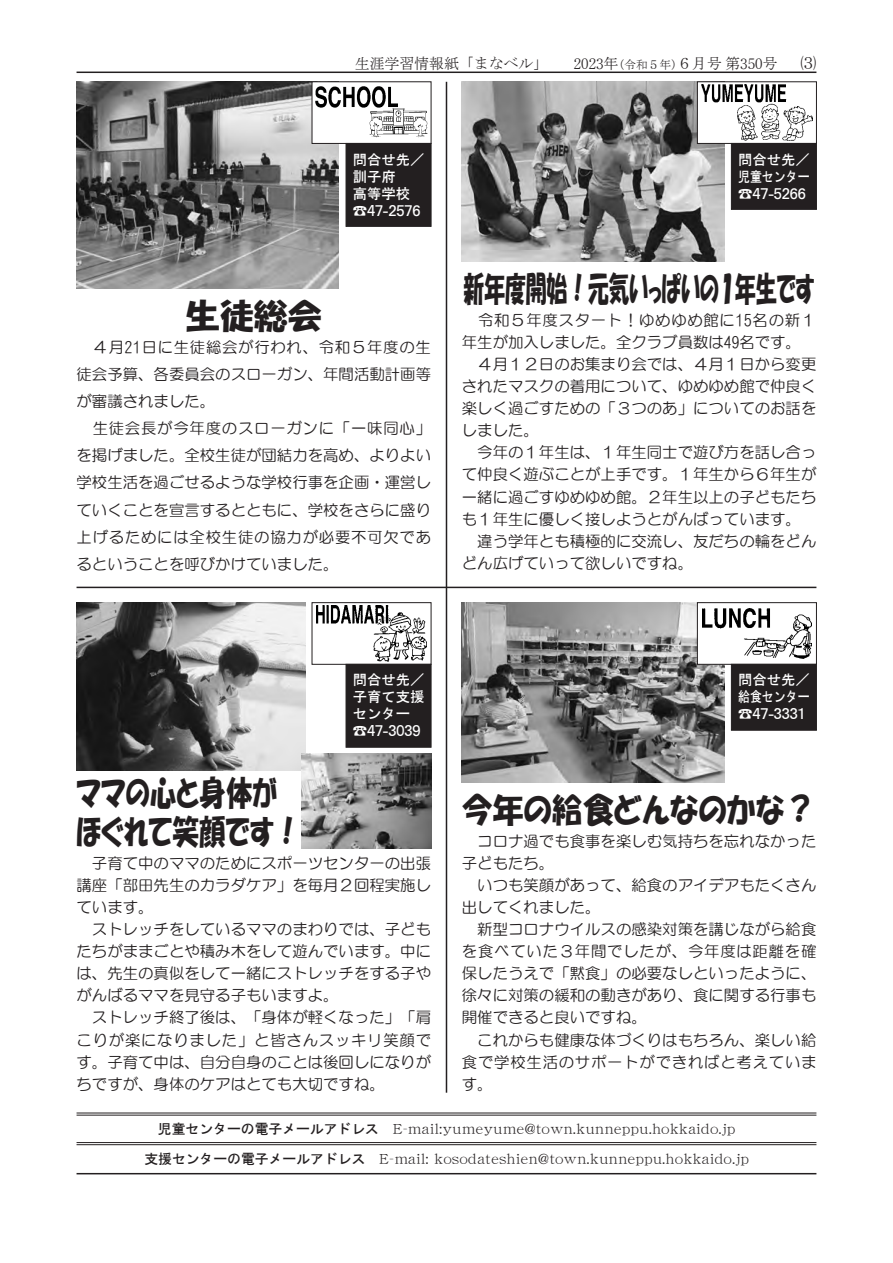
<style>
.page{position:relative;width:893px;height:1263px;background:#fff}
.page>*{position:absolute;margin:0;border:0;box-sizing:border-box;transform-origin:0 0}
.t1{font:34.05px "HGP Soei Kakupoptai";color:#231f20;scale:.61 1}
.t2{font:34.05px/38.2px "HGP Soei Kakupoptai";color:#231f20;scale:.78 1}
.t3{font:34.05px "HGP Soei Kakupoptai";color:#231f20;scale:.91 1}
.t4{font:34.05px "HGP Soei Kakupoptai";color:#231f20}
.t5{font:15.45px/22px "Rg Sirius Md 90 ms RKSJ H";color:#231f20}
.t6{font:14.85px "Rg P Hon Mincho Lt 83 pv RKSJ H";color:#231f20}
.t7{font:14.4px/17px "Rg P Gothic Bd 83 pv RKSJ H";color:#fff}
.t8{font:13.8px/30.3px "DFHS Mincho W3 WINP RKSJ H";letter-spacing:.06em;color:#231f20;text-align:center}
.s1{font-size:11.7px}
.s2{font-family:"Koz Go Pr 6 N"}
.s3{font-family:"Rg P Gothic Bd 83 pv RKSJ H"}
</style>
<div class="page">
<hr style="left:77px;top:72px;width:739px;height:1px;background:#231f20">
<hr style="left:77px;top:1173px;width:739px;height:1px;background:#231f20">
<hr style="left:77px;top:1113px;width:739px;height:1px;background:#231f20">
<hr style="left:77px;top:1115px;width:739px;height:1px;background:#231f20">
<hr style="left:77px;top:1142px;width:739px;height:1px;background:#231f20">
<hr style="left:77px;top:1144px;width:739px;height:1px;background:#231f20">
<hr style="left:446px;top:82px;width:1px;height:1011px;background:#231f20">
<hr style="left:77px;top:587px;width:739px;height:1px;background:#231f20">
<img style="left:462px;top:82px;width:262px;height:180px">
<img style="left:77px;top:82px;width:262px;height:207px">
<img style="left:462px;top:603px;width:262px;height:179px">
<img style="left:77px;top:603px;width:229px;height:167px">
<img style="left:301px;top:754px;width:130px;height:95px">
<div style="left:312px;top:602px;width:119px;height:63px;background:#fff;border:1px solid #231f20"></div>
<div style="left:346px;top:664px;width:85px;height:83px;background:#231f20"></div>
<div style="left:697px;top:602px;width:120px;height:63px;background:#fff;border:1px solid #231f20"></div>
<div style="left:697px;top:81px;width:120px;height:63px;background:#fff;border:1px solid #231f20"></div>
<div style="left:731px;top:143px;width:86px;height:67px;background:#231f20;border:1px solid #231f20"></div>
<div style="left:731px;top:664px;width:86px;height:66px;background:#231f20"></div>
<img style="left:702px;top:608px;width:110px;height:51px">
<img style="left:317px;top:606px;width:109px;height:55px">
<img style="left:702px;top:85px;width:110px;height:55px">
<div style="left:312px;top:81px;width:119px;height:63px;background:linear-gradient(to right,#fff,#fff)"></div>
<div style="left:346px;top:143px;width:85px;height:84px;background:#231f20;border:1px solid #231f20"></div>
<img style="left:316px;top:87px;width:111px;height:51px">
<p class="t6" style="left:355px;top:55px;width:195px">生涯学習情報紙「まなベル」</p>
<p class="t6" style="left:574px;top:55px;width:205px">2023年<span class="s1">（令和５年）</span>６月号 第350号</p>
<p class="t7" style="left:353px;top:151px;width:73px">問合せ先／訓子府<br>高等学校<span class="s2">☎</span>47-2576</p>
<h1 class="t4" style="left:186px;top:299px;width:138px">生徒総会</h1>
<p class="t5" style="left:77px;top:334px;width:356px;line-height:27.2px">　４月21日に生徒総会が行われ、令和５年度の生徒会予算、各委員会のスローガン、年間活動計画等が審議されました。<br>　生徒会長が今年度のスローガンに「一味同心」を掲げました。全校生徒が団結力を高め、よりよい学校生活を過ごせるような学校行事を企画・運営していくことを宣言するとともに、学校をさらに盛り上げるためには全校生徒の協力が必要不可欠であるということを呼びかけていました。</p>
<p class="t7" style="left:738px;top:151px;width:73px;text-align:justify">問合せ先／児童センター<span class="s2">☎</span>47-5266</p>
<h1 class="t1" style="left:464px;top:272px;width:577px">新年度開始！元気いっぱいの１年生です</h1>
<p class="t5" style="left:462px;top:309px;width:356px">　令和５年度スタート！ゆめゆめ館に15名の新１年生が加入しました。全クラブ員数は49名です。　４月１２日のお集まり会では、４月１日から変更されたマスクの着用について、ゆめゆめ館で仲良く楽しく過ごすための「３つのあ」についてのお話をしました。<br>　今年の１年生は、１年生同士で遊び方を話し合って仲良く遊ぶことが上手です。１年生から６年生が一緒に過ごすゆめゆめ館。２年生以上の子どもたちも１年生に優しく接しようとがんばっています。　違う学年とも積極的に交流し、友だちの輪をどんどん広げていって欲しいですね。</p>
<h1 class="t2" style="left:77px;top:774px;width:289px">ママの心と身体がほぐれて笑顔です！</h1>
<p class="t7" style="left:353px;top:672px;width:73px">問合せ先／子育て支援センター<span class="s2">☎</span>47-3039</p>
<p class="t5" style="left:77px;top:852px;width:356px">　子育て中のママのためにスポーツセンターの出張講座「部田先生のカラダケア」を毎月２回程実施しています。<br>　ストレッチをしているママのまわりでは、子どもたちがままごとや積み木をして遊んでいます。中には、先生の真似をして一緒にストレッチをする子やがんばるママを見守る子もいますよ。<br>　ストレッチ終了後は、「身体が軽くなった」「肩こりが楽になりました」と皆さんスッキリ笑顔です。子育て中は、自分自身のことは後回しになりがちですが、身体のケアはとても大切ですね。</p>
<p class="t7" style="left:738px;top:672px;width:73px;text-align:justify">問合せ先／給食センター<span class="s2">☎</span>47-3331</p>
<h1 class="t3" style="left:462px;top:792px;width:390px">今年の給食どんなのかな？</h1>
<p class="t5" style="left:462px;top:830px;width:356px">　コロナ過でも食事を楽しむ気持ちを忘れなかった子どもたち。<br>　いつも笑顔があって、給食のアイデアもたくさん出してくれました。<br>　新型コロナウイルスの感染対策を講じながら給食を食べていた３年間でしたが、今年度は距離を確保したうえで「黙食」の必要なしといったように、徐々に対策の緩和の動きがあり、食に関する行事も開催できると良いですね。<br>　これからも健康な体づくりはもちろん、楽しい給食で学校生活のサポートができればと考えています。</p>
<p class="t8" style="left:144px;top:1114px;width:606px"><span class="s3">児童センターの電子メールアドレス</span> E-mail:yumeyume@town.kunneppu.hokkaido.jp<br><span class="s3">支援センターの電子メールアドレス</span> E-mail: kosodateshien@town.kunneppu.hokkaido.jp</p>
</div>
